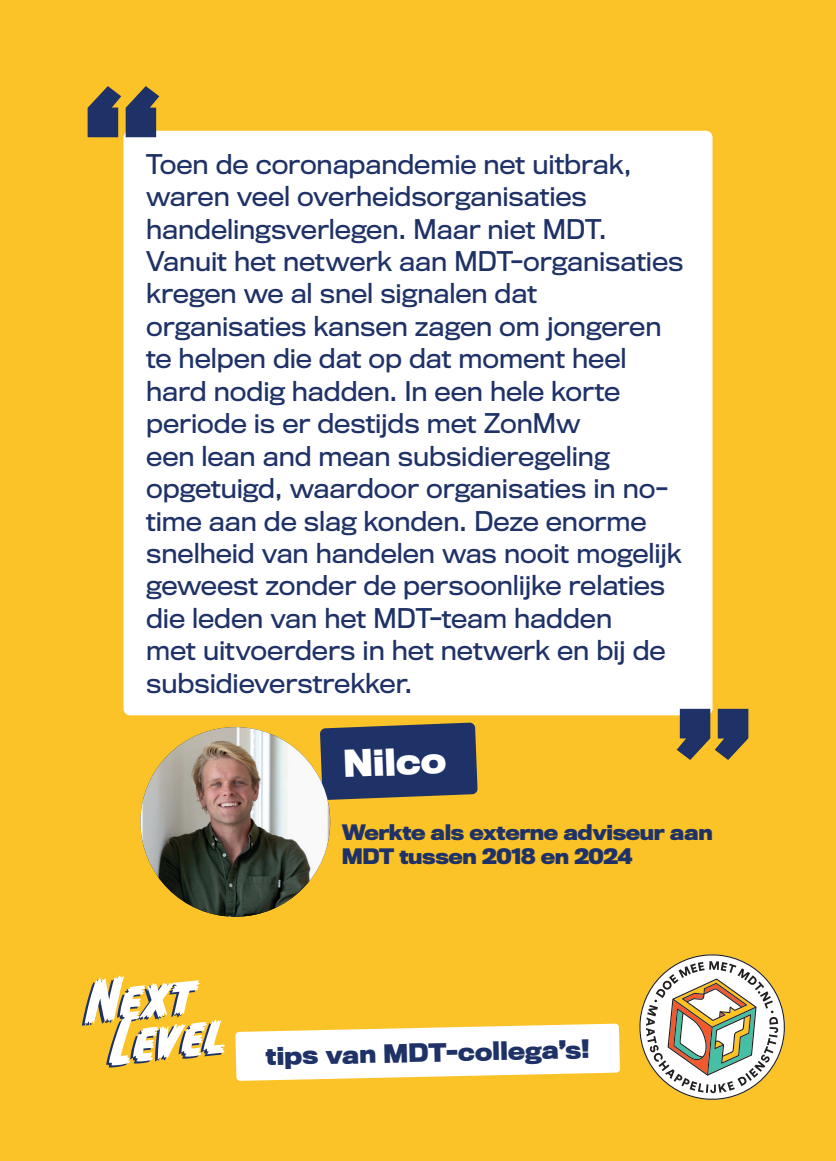
<style>
.page{position:relative;width:836px;height:1161px;background:#fbc327}
.page>*{position:absolute;margin:0;border:0;box-sizing:border-box;transform-origin:0 0}
.t1{font:700 34.43px "Titling Gothic FB";color:#fff}
.t2{font:25.2px/32.4px "Titling Gothic FB";letter-spacing:-.005em;color:#1f3267}
.t3{font:700 23.4px "Titling Gothic FB";color:#1f3267}
.t4{font:700 19.8px/23.8px "Titling Gothic FB";letter-spacing:-.02em;color:#1f3267}
</style>
<div class="page">
<div style="left:123px;top:131px;width:589px;height:584px;background:#fff;border-radius:7px"></div>
<svg style="left:676px;top:709px;width:72px;height:51px"></svg>
<svg style="left:320px;top:722px;width:157px;height:78px"></svg>
<img style="left:140px;top:727px;width:190px;height:190px;border-radius:95px">
<svg style="left:88px;top:86px;width:71px;height:51px"></svg>
<svg style="left:235px;top:1023px;width:385px;height:58px"></svg>
<svg style="left:82px;top:975px;width:143px;height:92px"></svg>
<svg style="left:639px;top:954px;width:146px;height:146px"></svg>
<p class="t2" style="left:146px;top:148px;width:539px">Toen de coronapandemie net uitbrak, waren veel overheidsorganisaties handelingsverlegen. Maar niet MDT.<br>Vanuit het netwerk aan MDT-organisaties kregen we al snel signalen dat organisaties kansen zagen om jongeren te helpen die dat op dat moment heel hard nodig hadden. In een hele korte periode is er destijds met ZonMw<br>een lean and mean subsidieregeling opgetuigd, waardoor organisaties in no&shy;time aan de slag konden. Deze enorme snelheid van handelen was nooit mogelijk geweest zonder de persoonlijke relaties die leden van het MDT-team hadden<br>met uitvoerders in het netwerk en bij de subsidieverstrekker.</p>
<h1 class="t1" style="left:342px;top:742px;width:104px;rotate:-2deg">Nilco</h1>
<p class="t4" style="left:342px;top:820px;width:372px">Werkte als externe adviseur aan<br>MDT tussen 2018 en 2024</p>
<p class="t3" style="left:265px;top:1040px;width:325px;rotate:-1deg">tips van MDT-collega’s!</p>
</div>
